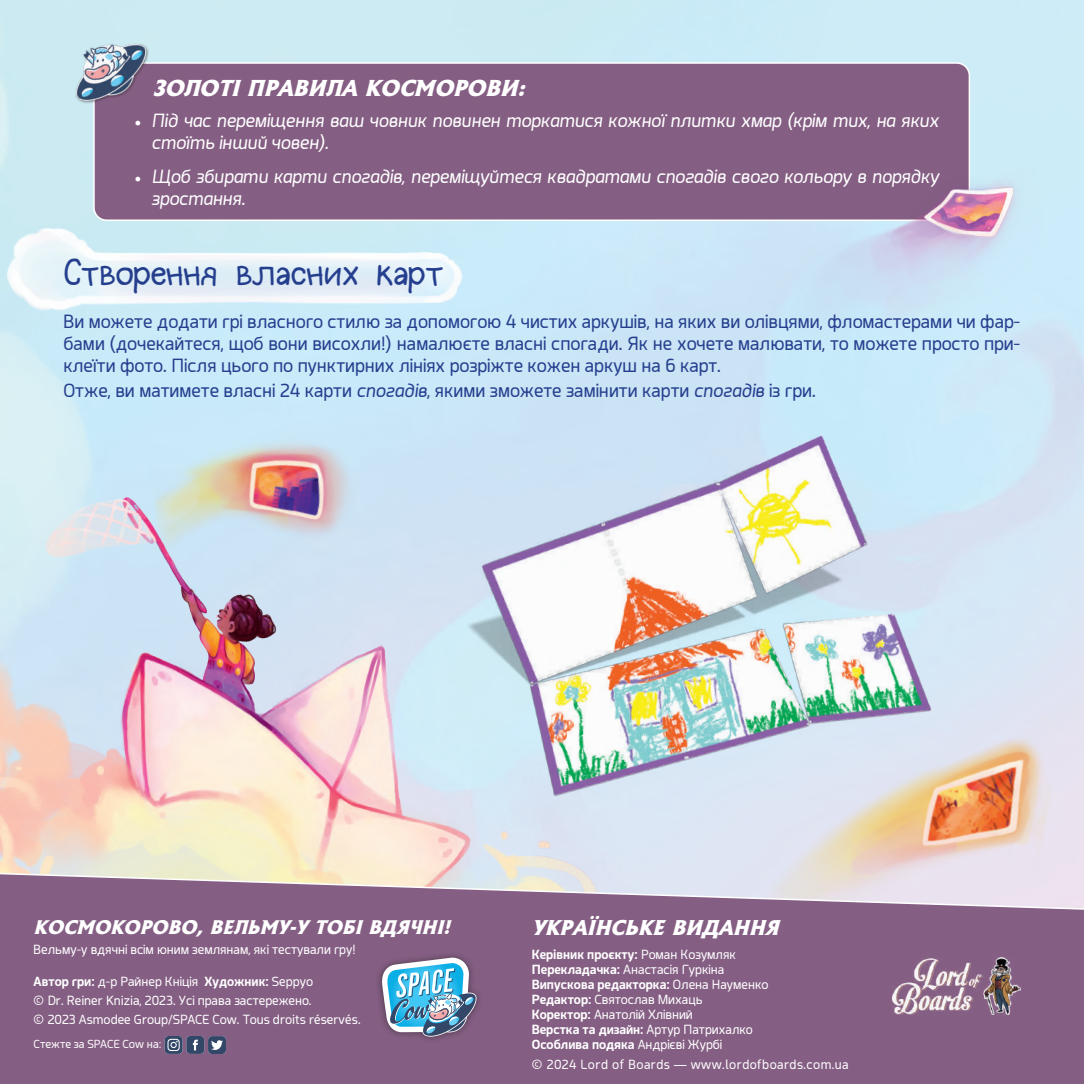
<style>
.page{position:relative;width:1084px;height:1084px;background:#fff}
.page>*{position:absolute;margin:0;border:0;box-sizing:border-box;transform-origin:0 0}
.t1{font:36px "Halogen";letter-spacing:-.02em;color:#253f8e}
.t2{font:italic 800 21px "Albertus";color:#fff}
.t3{font:italic 800 19.5px "Albertus";color:#fff}
.t4{font:18px/21.6px "Acephimere";color:#253f8e;text-align:justify}
.t5{font:italic 18px/21.6px "Acephimere";letter-spacing:-.005em;color:#fff}
.t6{font:italic 800 18px "Albertus";color:#fff}
.t7{font:12.45px/15px "Acephimere";color:#fff}
.t8{font:12.45px "Acephimere";letter-spacing:.03em;color:#fff}
.t9{font:11.1px "Acephimere";color:#fff}
.s1{font-family:"Minion Pro";font-style:normal}
.s2{font-style:italic}
.s3{font-weight:700}
</style>
<div class="page">
<img style="left:1002px;top:664px;width:82px;height:206px">
<img style="left:0;top:462px;width:397px;height:408px">
<img style="left:126px;top:404px;width:261px;height:183px">
<div style="left:0;top:870px;width:1084px;height:214px;background:#845e83"></div>
<div style="left:94px;top:63px;width:875px;height:157px;background:#845e83;border-radius:13px"></div>
<div style="left:93px;top:62px;width:877px;height:159px;border:2px solid #fff;border-radius:13px"></div>
<img style="left:69px;top:30px;width:86px;height:87px">
<div style="left:375px;top:950px;width:108px;height:93px;background:#845e83"></div>
<svg style="left:381px;top:957px;width:96px;height:81px"></svg>
<svg style="left:165px;top:1036px;width:61px;height:17px"></svg>
<img style="left:892px;top:957px;width:128px;height:58px">
<img style="left:397px;top:374px;width:605px;height:532px">
<img style="left:759px;top:153px;width:295px;height:212px">
<h2 class="t2" style="left:152px;top:74px;width:380px">ЗОЛОТІПРАВИЛА КОСМОРОВИ:</h2>
<h3 class="t5" style="left:151px;top:109px;width:789px;text-indent:-17px"><span class="s1">•</span> Під час переміщення ваш човник повинен торкатися кожної плитки хмар (крім тих, на яких стоїть інший човен).</h3>
<h3 class="t5" style="left:151px;top:165px;width:789px;text-indent:-17px"><span class="s1">•</span> Щоб збирати карти спогадів, переміщуйтеся квадратами спогадів свого кольору в порядку зростання.</h3>
<h1 class="t1" style="left:63px;top:251px;width:381px">Створення власних карт</h1>
<p class="t4" style="left:63px;top:310px;width:958px">Ви можете додати грі власного стилю за допомогою 4 чистих аркушів, на яких ви олівцями, фломастерами чи фар&shy;бами (дочекайтеся, щоб вони висохли!) намалюєте власні спогади. Як не хочете малювати, то можете просто при&shy;клеїти фото. Після цього по пунктирних лініях розріжте кожен аркуш на 6 карт.</p>
<h3 class="t4" style="left:63px;top:379px;width:754px">Отже, ви матимете власні 24 карти <span class="s2">спогадів</span>, якими зможете замінити карти <span class="s2">спогадів</span> із гри.</h3>
<h3 class="t6" style="left:34px;top:916px;width:423px">КОСМОКОРОВО,ВЕЛЬМУ-У ТОБІВДЯЧНІ!</h3>
<p class="t7" style="left:34px;top:941px;width:323px">Вельму-у вдячні всім юним землянам, які тестували гру!</p>
<p class="t7" style="left:34px;top:971px;width:328px;line-height:19.2px"><span class="s3">Автор гри:</span> д-р Райнер Кніція <span class="s3">Художник:</span> Seppyo<br>© Dr. Reiner Knizia, 2023. Усі права застережено.<br>© 2023 Asmodee Group/SPACE Cow. Tous droits réservés.</p>
<p class="t9" style="left:34px;top:1036px;width:129px">Стежте за SPACE Cow на:</p>
<h3 class="t3" style="left:532px;top:915px;width:254px">УКРАЇНСЬКЕ ВИДАННЯ</h3>
<p class="t7" style="left:532px;top:946px;width:238px"><span class="s3">Керівник проєкту:</span> Роман Козумляк <span class="s3">Перекладачка:</span> Анастасія Гуркіна <span class="s3">Випускова редакторка:</span> Олена Науменко <span class="s3">Редактор:</span> Святослав Михаць<br><span class="s3">Коректор:</span> Анатолій Хлівний<br><span class="s3">Верстка та дизайн:</span> Артур Патрихалко <span class="s3">Особлива подяка</span> Андрієві Журбі</p>
<p class="t8" style="left:532px;top:1055px;width:318px">© 2024 Lord of Boards — www.lordofboards.com.ua</p>
</div>
